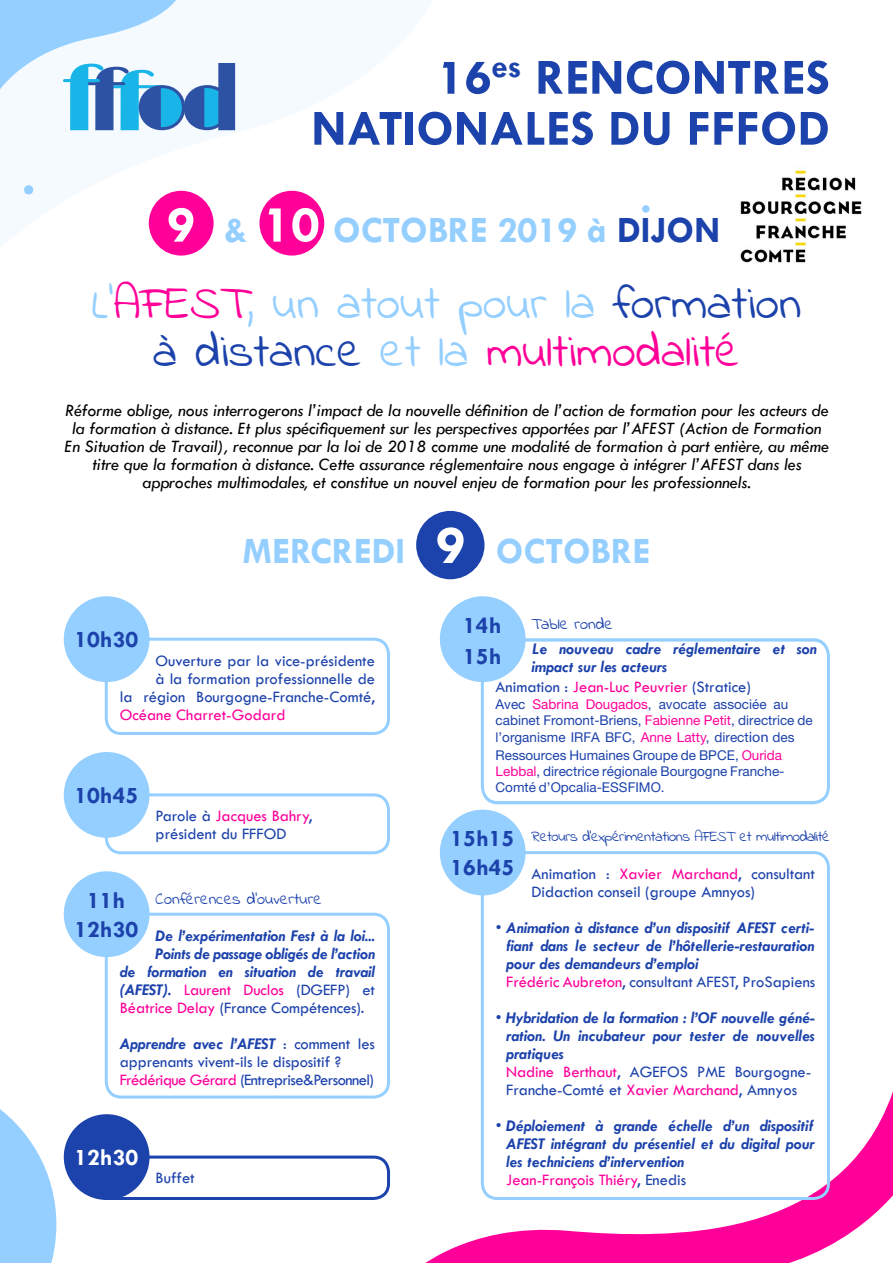
<style>
.page{position:relative;width:893px;height:1263px;background:#fff}
.page>*{position:absolute;margin:0;border:0;box-sizing:border-box;transform-origin:0 0}
.t1{font:700 51px "Tw Cen";color:#1c42ab}
.t2{font:48px/48px "Indie Flower";color:#94cfff;text-align:center}
.t3{font:700 37.5px "Tw Cen";color:#94cfff}
.t4{font:700 24px "Tw Cen";color:#1c42ab}
.t5{font:700 24px "Tw Cen";color:#fff}
.t6{font:italic 18px/18px "Tw Cen";letter-spacing:-.005em;color:#000;text-align:center}
.t7{font:italic 700 16.5px/18px "Tw Cen";color:#1c42ab}
.t8{font:16.5px/19.8px "Tw Cen";color:#1c42ab}
.t9{font:16.5px/18px "Tw Cen";letter-spacing:-.035em;color:#1c42ab}
.t10{font:16.5px "Tw Cen";color:#f09}
.t11{font:16.5px "Indie Flower";color:#1c42ab}
.t12{font:15px "Indie Flower";letter-spacing:-.03em;color:#1c42ab}
.t13{font:13.5px/16.5px "Helvetica Neue";color:#1c42ab}
.s1{font-size:53.4px;color:#fff}
.s2{color:#1c42ab}
.s3{color:#f09}
.s4{font-size:56.25px;color:#fff}
.s5{font-weight:700;font-style:italic;color:#1c42ab}
.s6{font-weight:700;font-style:italic}
.s7{font-family:"Myriad Pro";font-size:15px}
.s8{font-weight:400;font-style:normal}
.s9{font-weight:400;font-style:normal;color:#f09}
</style>
<div class="page">
<svg style="left:24px;top:185px;width:10px;height:10px"></svg>
<svg style="left:114px;top:1155px;width:276px;height:45px"></svg>
<svg style="left:0;top:1109px;width:56px;height:154px"></svg>
<div style="left:149px;top:191px;width:65px;height:65px;background:#f09;border-radius:50%"></div>
<div style="left:259px;top:191px;width:65px;height:65px;background:#f09;border-radius:50%"></div>
<svg style="left:642px;top:205px;width:8px;height:8px"></svg>
<div style="left:416px;top:511px;width:68px;height:68px;background:#1c42ab;border-radius:50%"></div>
<svg style="left:425px;top:1049px;width:468px;height:214px"></svg>
<div style="left:64px;top:1114px;width:86px;height:86px;background:#1c42ab;border-radius:50%"></div>
<div style="left:105px;top:638px;width:285px;height:97px;border:3px solid #94cfff;border-radius:15px"></div>
<div style="left:64px;top:596px;width:86px;height:86px;background:#94cfff;border-radius:50%"></div>
<div style="left:105px;top:793px;width:285px;height:61px;border:3px solid #94cfff;border-radius:15px"></div>
<div style="left:64px;top:752px;width:86px;height:86px;background:#94cfff;border-radius:50%"></div>
<div style="left:105px;top:913px;width:285px;height:185px;border:3px solid #94cfff;border-radius:15px"></div>
<div style="left:64px;top:871px;width:86px;height:86px;background:#94cfff;border-radius:50%"></div>
<div style="left:481px;top:638px;width:349px;height:166px;border:3px solid #94cfff;border-radius:16px"></div>
<div style="left:440px;top:596px;width:86px;height:86px;background:#94cfff;border-radius:50%"></div>
<div style="left:481px;top:851px;width:349px;height:349px;border:3px solid #94cfff;border-radius:15px"></div>
<div style="left:440px;top:810px;width:86px;height:85px;background:#94cfff;border-radius:50%"></div>
<svg style="left:0;top:0;width:235px;height:130px"></svg>
<img style="left:740px;top:170px;width:122px;height:93px">
<p class="t1" style="left:437px;top:47px;width:394px">16<sup>es</sup> RENCONTRES</p>
<p class="t1" style="left:311px;top:98px;width:520px">NATIONALES DU FFFOD</p>
<p class="t3" style="left:167px;top:207px;width:555px"><span class="s1">9</span> &amp; <span class="s1">10</span> OCTOBRE 2019 à <span class="s2">DIJON</span></p>
<p class="t2" style="left:92px;top:282px;width:711px">L’<span class="s3">AFEST</span>, un atout pour la <span class="s2">formation à distance</span> et la <span class="s3">multimodalité</span></p>
<p class="t6" style="left:65px;top:401px;width:766px">Réforme oblige, nous interrogerons l’impact de la nouvelle définition de l’action de formation pour les acteurs de la formation à distance. Et plus spécifiquement sur les perspectives apportées par l’AFEST (Action de Formation En Situation de Travail), reconnue par la loi de 2018 comme une modalité de formation à part entière, au même titre que la formation à distance. Cette assurance réglementaire nous engage à intégrer l’AFEST dans les approches multimodales, et constitue un nouvel enjeu de formation pour les professionnels.</p>
<p class="t3" style="left:242px;top:529px;width:410px">MERCREDI <span class="s4">9</span> OCTOBRE</p>
<p class="t4" style="left:74px;top:625px;width:65px">10h30</p>
<p class="t8" style="left:156px;top:650px;width:221px">Ouverture par la vice-présidente</p>
<p class="t8" style="left:156px;top:668px;width:221px">à la formation professionnelle de</p>
<p class="t8" style="left:120px;top:686px;width:257px">la région Bourgogne-Franche-Comté,</p>
<p class="t10" style="left:120px;top:704px;width:167px">Océane Charret-Godard</p>
<p class="t4" style="left:74px;top:781px;width:65px">10h45</p>
<p class="t10" style="left:156px;top:806px;width:158px"><span class="s2">Parole à</span> Jacques Bahry<span class="s2">,</span></p>
<p class="t8" style="left:156px;top:824px;width:132px">président du FFFOD</p>
<p class="t11" style="left:156px;top:888px;width:168px">Conférences d’ouverture</p>
<p class="t4" style="left:87px;top:886px;width:40px">11h</p>
<p class="t4" style="left:74px;top:915px;width:65px">12h30</p>
<p class="t7" style="left:156px;top:926px;width:221px">De l’expérimentation Fest à la loi...</p>
<p class="t7" style="left:156px;top:944px;width:221px">Points de passage obligés de l’action</p>
<p class="t7" style="left:120px;top:962px;width:257px">de formation en situation de travail</p>
<p class="t10" style="left:120px;top:979px;width:257px"><span class="s5">(AFEST).</span> Laurent Duclos <span class="s2">(DGEFP) et</span></p>
<p class="t8" style="left:120px;top:997px;width:246px"><span class="s3">Béatrice Delay</span> (France Compétences).</p>
<p class="t9" style="left:120px;top:1034px;width:257px"><span class="s6">Apprendre avec l’AFEST</span> : comment les apprenants vivent-ils le dispositif ?<br><span class="s3">Frédérique Gérard</span> (Entreprise&amp;Personnel)</p>
<p class="t5" style="left:74px;top:1143px;width:65px">12h30</p>
<p class="t8" style="left:156px;top:1168px;width:41px">Buffet</p>
<p class="t4" style="left:463px;top:611px;width:40px">14h</p>
<p class="t11" style="left:532px;top:613px;width:83px">Table ronde</p>
<p class="t7" style="left:532px;top:640px;width:286px">Le nouveau cadre réglementaire et son</p>
<p class="t8" style="left:496px;top:657px;width:257px;text-indent:36px"><span class="s6">impact sur les acteurs<br></span>Animation : <span class="s3">Jean-Luc Peuvrier</span> (Stratice)</p>
<p class="t13" style="left:496px;top:696px;width:319px">Avec <span class="s3">Sabrina Dougados</span>, avocate associée au cabinet Fromont-Briens, <span class="s3">Fabienne Petit</span>, directrice de l’organisme IRFA BFC, <span class="s3">Anne Latty</span>, direct<span class="s7">ion</span> des Ressources Humaines Groupe de BPCE, <span class="s3">Ourida Lebbal</span>, directrice régionale Bourgogne Franche-Comté d’Opcalia-ESSFIMO.</p>
<h3 class="t4" style="left:463px;top:642px;width:40px">15h</h3>
<p class="t12" style="left:532px;top:827px;width:300px">Retours d’expérimentations AFEST et multimodalité</p>
<p class="t4" style="left:450px;top:824px;width:65px">15h15</p>
<p class="t4" style="left:450px;top:853px;width:65px">16h45</p>
<p class="t8" style="left:532px;top:865px;width:285px;line-height:18px">Animation : <span class="s3">Xavier Marchand</span>, consultant<br>Didaction conseil (groupe Amnyos)</p>
<p class="t7" style="left:506px;top:918px;width:311px;text-indent:-10px"><span class="s8">•</span> Animation à distance d’un dispositif AFEST certi&shy;fiant dans le secteur de l’hôtellerie-restauration pour des demandeurs d’emploi<br><span class="s9">Frédéric Aubreton</span><span class="s8">, consultant AFEST, ProSapiens</span></p>
<p class="t7" style="left:506px;top:1008px;width:310px;text-indent:-10px"><span class="s8">•</span> Hybridation de la formation : l’OF nouvelle géné&shy;ration. Un incubateur pour tester de nouvelles pratiques<br><span class="s9">Nadine Berthaut</span><span class="s8">, AGEFOS PME Bourgogne-Franche-Comté et</span> <span class="s9">Xavier Marchand</span><span class="s8">, Amnyos</span></p>
<p class="t7" style="left:506px;top:1116px;width:310px;text-indent:-10px"><span class="s8">•</span> Déploiement à grande échelle d’un dispositif AFEST intégrant du présentiel et du digital pour les techniciens d’intervention<br><span class="s9">Jean-François Thiéry</span><span class="s8">, Enedis</span></p>
</div>
